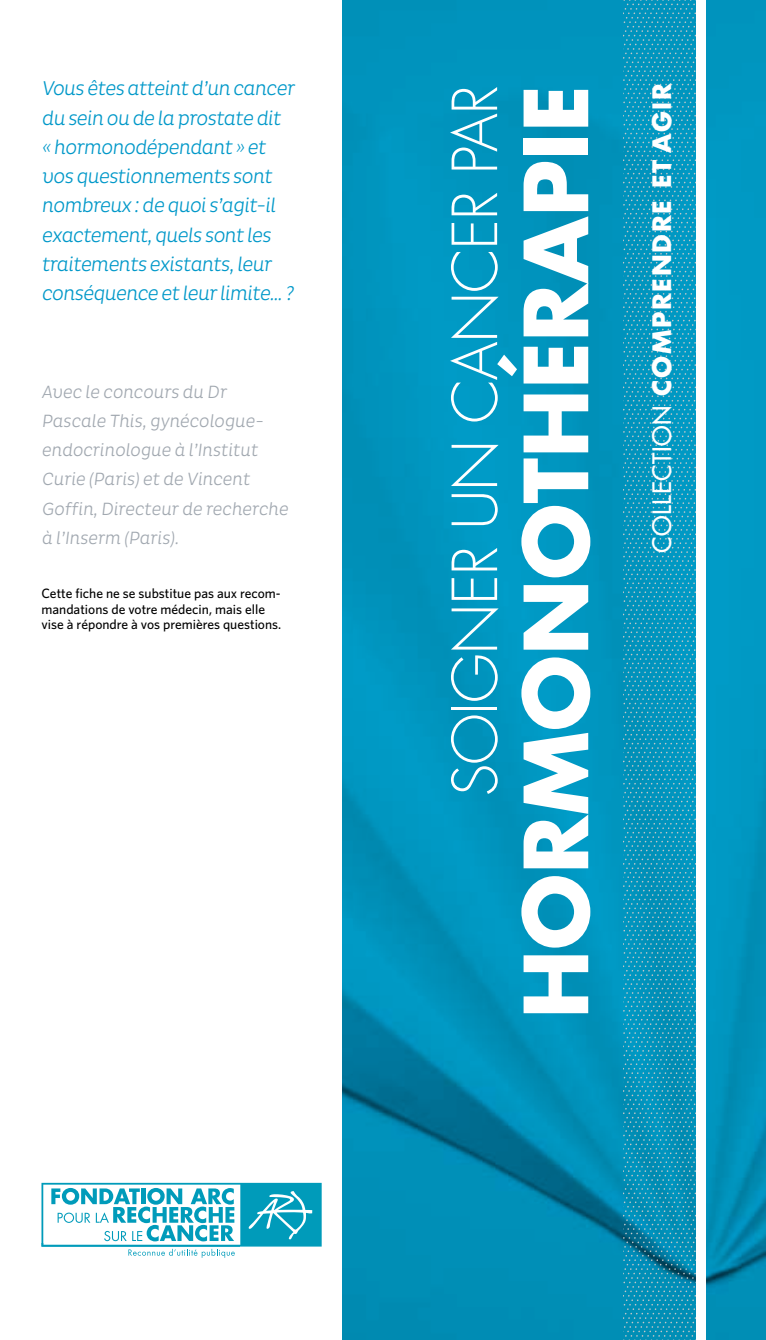
<style>
.page{position:relative;width:766px;height:1340px;background:#fff}
.page>*{position:absolute;margin:0;border:0;box-sizing:border-box;transform-origin:0 0}
.t1{font:700 85.73px "Futura";color:#fff}
.t2{font:300 60.3px "Futura";letter-spacing:-.02em;color:#fff}
.t3{font:700 24.75px "Futura";color:#fff}
.t4{font:300 20.25px/29.2px "Pluto Cond";letter-spacing:-.17em;color:#0098c9}
.t5{font:300 18px/29.2px "Pluto Cond";letter-spacing:-.145em;color:#a1a8b0}
.t6{font:500 13.5px/15.8px "Whitney HTF";color:#000}
.s1{font-weight:400}
</style>
<div class="page">
<img style="left:342px;top:0;width:281px;height:1339px">
<svg style="left:41px;top:1182px;width:280px;height:75px"></svg>
<svg style="left:623px;top:0;width:143px;height:1340px;background:#199dc2"></svg>
<p class="t4" style="left:41px;top:74px;width:257px">Vous êtes atteint d’un cancer du sein ou de la prostate dit « hormonodépendant » et vos questionnements sont nombreux :de quois’agit-il exactement,quels sont les traitements existants,leur conséquence et leur limite… ?</p>
<p class="t5" style="left:41px;top:377px;width:250px">Avec le concours du Dr<br>Pascale This,gynécologue&shy;endocrinologue à l’Institut<br>Curie (Paris)et de Vincent<br>Goffin,Directeur de recherche à l’Inserm (Paris).</p>
<p class="t6" style="left:41px;top:585px;width:241px">Cette fiche ne se substitue pas aux recom&shy;mandations de votre médecin, mais elle vise à répondre à vos premières questions.</p>
<h2 class="t2" style="left:436px;top:796px;width:710px;rotate:-90deg">SOIGNER UN CANCER par</h2>
<p class="t3" style="left:644px;top:553px;width:470px;rotate:-90deg"><span class="s1">collection</span> comprendre etagir</p>
<h1 class="t1" style="left:496px;top:1018px;width:935px;rotate:-90deg">HORMONOTHÉRAPIE</h1>
</div>
